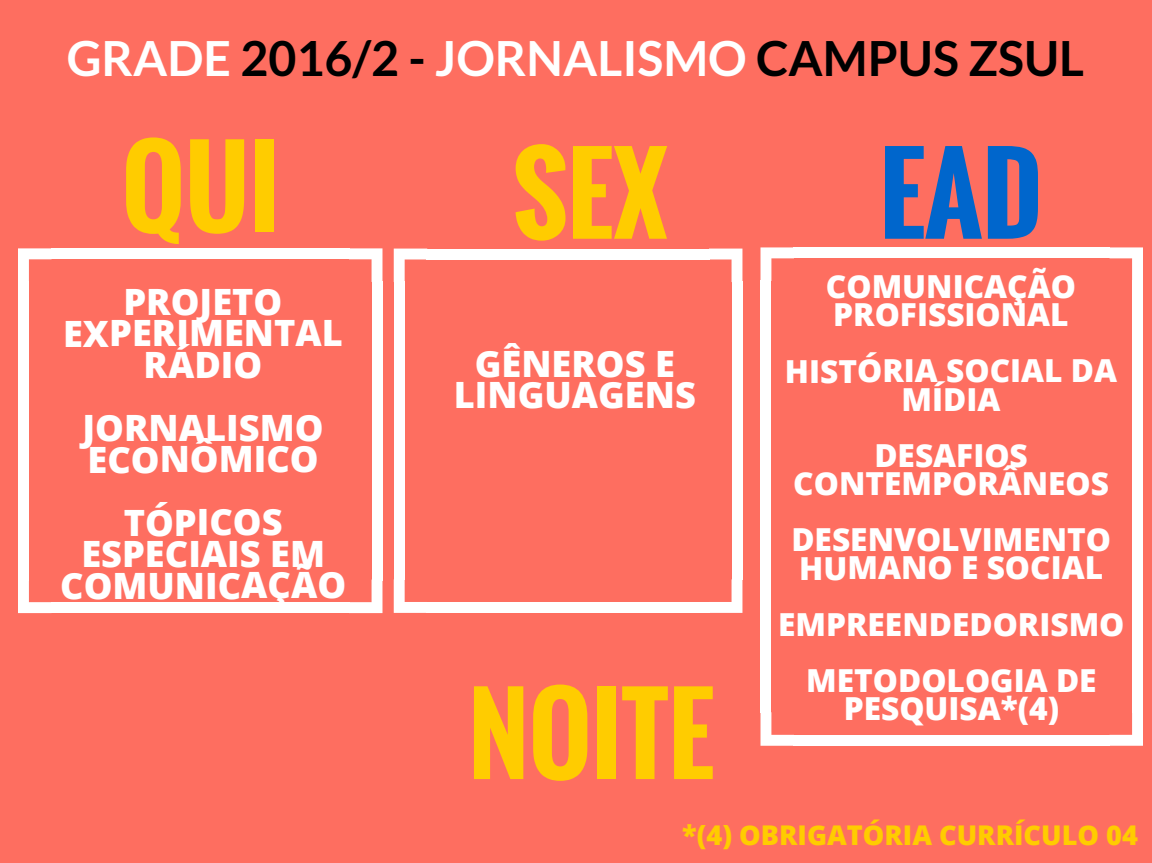
<style>
.page{position:relative;width:1152px;height:863px;background:#fff}
.page>*{position:absolute;margin:0;border:0;box-sizing:border-box;transform-origin:0 0}
.t1{font:700 105.45px "Oswald";color:#fc0}
.t2{font:700 105.45px "Oswald";color:#06c}
.t3{font:700 48.3px "Lato";color:#000}
.t4{font:800 36.3px/31.5px "Open Sans";color:#fff;text-align:center}
.t5{font:800 31.65px/28.2px "Open Sans";color:#fff;text-align:center}
.t6{font:800 27.15px "Open Sans";color:#fc0}
.s1{color:#fff}
</style>
<div class="page">
<div style="left:0;top:0;width:1152px;height:862px;background:#fe6e60"></div>
<div style="left:372px;top:281px;width:11px;height:299px;background:#fff"></div>
<div style="left:18px;top:281px;width:11px;height:299px;background:#fff"></div>
<div style="left:51px;top:248px;width:299px;height:11px;background:#fff"></div>
<div style="left:51px;top:602px;width:299px;height:11px;background:#fff"></div>
<svg style="left:349px;top:248px;width:33px;height:34px"></svg>
<svg style="left:18px;top:248px;width:34px;height:33px"></svg>
<svg style="left:350px;top:579px;width:32px;height:34px"></svg>
<svg style="left:18px;top:580px;width:33px;height:33px"></svg>
<div style="left:732px;top:281px;width:10px;height:299px;background:#fff"></div>
<div style="left:394px;top:281px;width:11px;height:299px;background:#fff"></div>
<div style="left:427px;top:248px;width:283px;height:11px;background:#fff"></div>
<div style="left:427px;top:602px;width:283px;height:11px;background:#fff"></div>
<svg style="left:709px;top:248px;width:33px;height:34px"></svg>
<svg style="left:394px;top:248px;width:33px;height:33px"></svg>
<svg style="left:710px;top:579px;width:32px;height:34px"></svg>
<svg style="left:394px;top:580px;width:33px;height:33px"></svg>
<div style="left:1132px;top:280px;width:11px;height:433px;background:#fff"></div>
<div style="left:761px;top:280px;width:10px;height:433px;background:#fff"></div>
<div style="left:793px;top:247px;width:317px;height:11px;background:#fff"></div>
<div style="left:793px;top:734px;width:317px;height:11px;background:#fff"></div>
<svg style="left:1110px;top:247px;width:33px;height:33px"></svg>
<svg style="left:760px;top:247px;width:34px;height:34px"></svg>
<svg style="left:1110px;top:713px;width:33px;height:32px"></svg>
<svg style="left:760px;top:712px;width:34px;height:33px"></svg>
<h2 class="t3" style="left:67px;top:28px;width:1019px"><span class="s1">GRADE</span> 2016/2 - <span class="s1">JORNALISMO</span> CAMPUS ZSUL</h2>
<h1 class="t1" style="left:122px;top:106px;width:159px">QUI</h1>
<p class="t4" style="left:63px;top:285px;width:281px">PROJETO<br>EXPERIMENTAL<br>RÁDIO</p>
<p class="t4" style="left:83px;top:411px;width:243px;text-align:left">JORNALISMO<br>ECONÔMICO</p>
<p class="t4" style="left:60px;top:505px;width:288px">TÓPICOS<br>ESPECIAIS EM<br>COMUNICAÇÃO</p>
<h1 class="t1" style="left:513px;top:113px;width:156px">SEX</h1>
<h1 class="t2" style="left:880px;top:113px;width:164px">EAD</h1>
<p class="t5" style="left:826px;top:271px;width:252px;text-align:left">COMUNICAÇÃO<br>PROFISSIONAL</p>
<p class="t5" style="left:785px;top:356px;width:334px">HISTÓRIA SOCIAL DA<br>MÍDIA</p>
<p class="t5" style="left:793px;top:440px;width:318px">DESAFIOS<br>CONTEMPORÂNEOS</p>
<p class="t5" style="left:791px;top:525px;width:321px;text-align:left">DESENVOLVIMENTO<br>HUMANO E SOCIAL</p>
<p class="t5" style="left:778px;top:595px;width:348px;line-height:56.2px">EMPREENDEDORISMO<br>METODOLOGIA DE</p>
<p class="t5" style="left:844px;top:693px;width:217px">PESQUISA*(4)</p>
<p class="t4" style="left:454px;top:347px;width:244px">GÊNEROS E<br>LINGUAGENS</p>
<h1 class="t1" style="left:468px;top:653px;width:247px">NOITE</h1>
<p class="t6" style="left:682px;top:816px;width:457px">*(4) OBRIGATÓRIA CURRÍCULO 04</p>
</div>
